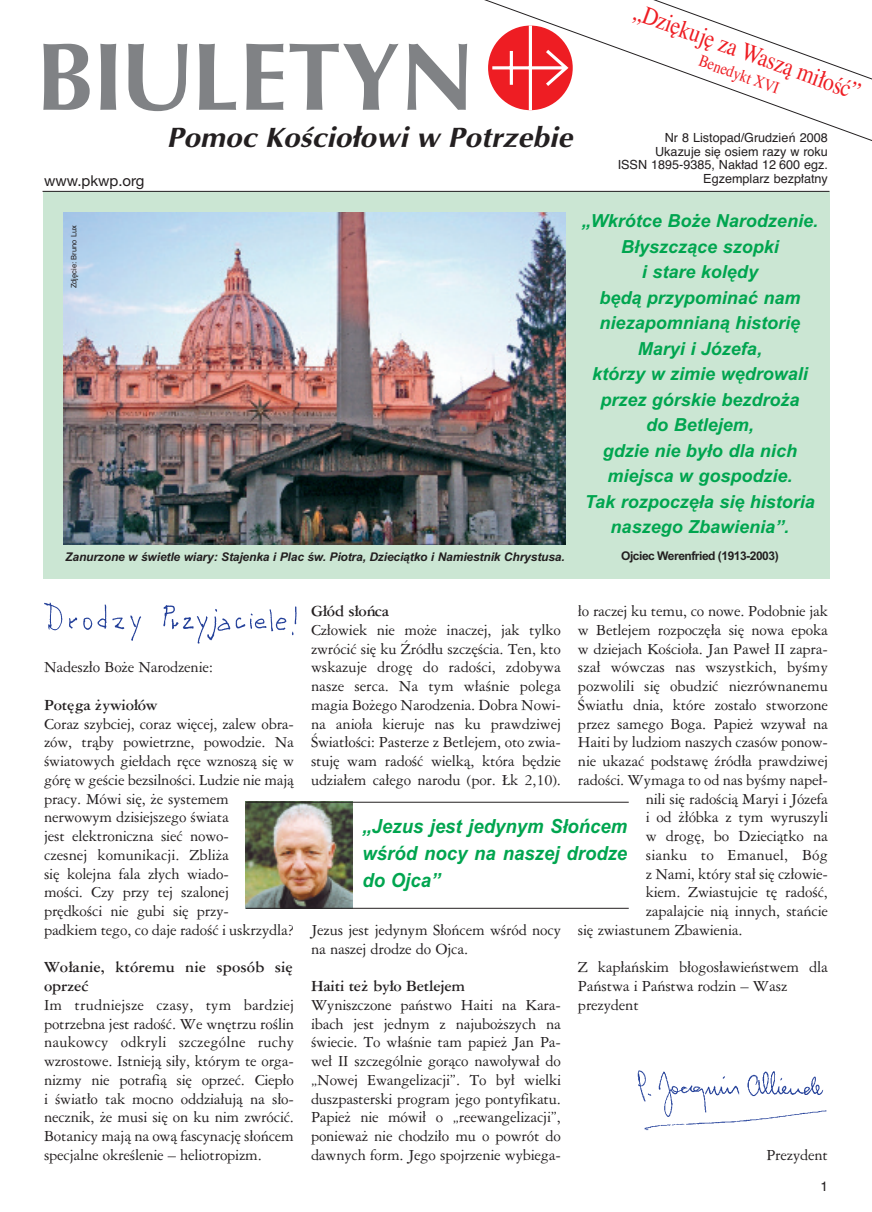
<style>
.page{position:relative;width:872px;height:1212px;background:#fff}
.page>*{position:absolute;margin:0;border:0;box-sizing:border-box;transform-origin:0 0}
.t1{font:28.05px "Optima Bold Italic Pl";color:#231f20;scale:1.06 1}
.t2{font:22.5px "Times Roman Pl";color:#ee1d23;scale:.85 1}
.t3{font:italic 700 19.5px/27px "Arial";color:#00a54f;text-align:justify;scale:.95 1}
.t4{font:italic 700 18px/25.5px "Arial";color:#00a54f;text-align:center}
.t5{font:16.5px/18.8px "Ameri Garmnd EU";letter-spacing:-.01em;color:#231f20}
.t6{font:700 16.5px/18.8px "Ameri Garmnd EU";letter-spacing:-.01em;color:#231f20}
.t7{font:16.5px "Ameri Garmnd EU";letter-spacing:.01em;color:#231f20}
.t8{font:15px "Helvetica Neue";color:#231f20}
.t9{font:15px "Times Roman Pl";color:#ee1d23;scale:.85 1}
.t10{font:13.5px "Helvetica";color:#231f20}
.t11{font:12px/13.5px "Helvetica Roman PL";color:#231f20;text-align:right}
.t12{font:italic 700 12px "Arial";letter-spacing:-.01em;color:#231f20}
.t13{font:700 12px "Arial";letter-spacing:-.04em;color:#231f20}
.t14{font:7.5px "Helvetica";color:#231f20}
.s1{font-family:"Lucida Grande"}
</style>
<div class="page">
<div style="left:43px;top:191px;width:786px;height:388px;background:#cbe6d3"></div>
<svg style="left:43px;top:44px;width:47px;height:66px"></svg>
<svg style="left:100px;top:44px;width:16px;height:66px"></svg>
<svg style="left:128px;top:44px;width:59px;height:67px"></svg>
<svg style="left:199px;top:44px;width:37px;height:66px"></svg>
<svg style="left:246px;top:44px;width:37px;height:66px"></svg>
<svg style="left:289px;top:44px;width:109px;height:66px"></svg>
<svg style="left:407px;top:44px;width:44px;height:66px"></svg>
<hr style="left:43px;top:191px;width:786px;height:1px;background:#231f20">
<img style="left:44px;top:602px;width:253px;height:42px">
<img style="left:246px;top:803px;width:106px;height:105px">
<hr style="left:246px;top:802px;width:383px;height:1px;background:#231f20">
<hr style="left:246px;top:908px;width:383px;height:1px;background:#231f20">
<svg style="left:451px;top:0;width:421px;height:141px"></svg>
<img style="left:637px;top:1070px;width:190px;height:61px">
<img style="left:64px;top:213px;width:502px;height:331px">
<h2 class="t2" style="left:639px;top:-1px;width:283px;rotate:20deg">„Dzi´kuj´ za Waszà mi∏oÊç”</h2>
<p class="t9" style="left:702px;top:52px;width:100px;rotate:20deg">Benedykt XVI</p>
<h1 class="t1" style="left:167px;top:121px;width:384px">Pomoc KoÊcio∏owi w Potrzebie</h1>
<p class="t11" style="left:617px;top:131px;width:212px">Nr 8 Listopad/Grudzie<span class="s1">ń</span> 2008<br>Ukazuje si´ osiem razy w roku<br>ISSN 1895-9385, Nak∏ad 12 600 egz.<br>Egzemplarz bezp∏atny</p>
<p class="t4" style="left:582px;top:208px;width:238px">„Wkrótce Boże Narodzenie.<br>Błyszczące szopki<br>i stare kolędy<br>będą przypominać nam niezapomnianą historię<br>Maryi i Józefa,<br>którzy w zimie wędrowali przez górskie bezdroża<br>do Betlejem,<br>gdzie nie było dla nich miejsca w gospodzie.<br>Tak rozpoczęła się historia naszego Zbawienia”.</p>
<p class="t13" style="left:621px;top:549px;width:159px">Ojciec Werenfried (1913-2003)</p>
<p class="t8" style="left:44px;top:172px;width:102px">www.pkwp.org</p>
<p class="t14" style="left:70px;top:288px;width:64px;rotate:-90deg">Zdjęcie: Bruno Lux</p>
<p class="t12" style="left:65px;top:550px;width:501px">Zanurzone w świetle wiary: Stajenka i Plac św. Piotra, Dzieciątko i Namiestnik Chrystusa.</p>
<p class="t5" style="left:44px;top:658px;width:171px">Nadeszło Boże Narodzenie:</p>
<p class="t6" style="left:44px;top:695px;width:115px">Potęga żywiołów</p>
<p class="t5" style="left:44px;top:714px;width:251px">Coraz szybciej, coraz więcej, zalew obra&shy;zów, trąby powietrzne, powodzie. Na światowych giełdach ręce wznoszą się w górę w geście bezsilności. Ludzie nie mają pracy. Mówi się, że systemem nerwowym dzisiejszego świata<br>jest elektroniczna sieć nowo-<br>czesnej komunikacji. Zbliża<br>się kolejna fala złych wiado-<br>mości. Czy przy tej szalonej<br>prędkości nie gubi się przy-<br>padkiem tego, co daje radość i uskrzydla?</p>
<p class="t6" style="left:44px;top:958px;width:250px">Wołanie, któremu nie sposób się oprzeć</p>
<p class="t5" style="left:44px;top:995px;width:251px;text-align:justify">Im trudniejsze czasy, tym bardziej potrzebna jest radość. We wnętrzu roślin naukowcy odkryli szczególne ruchy wzrostowe. Istnieją siły, którym te orga&shy;nizmy nie potrafią się oprzeć. Ciepło i światło tak mocno oddziałują na sło&shy;necznik, że musi się on ku nim zwrócić.<br>Botanicy mają na ową fascynację słońcem specjalne określenie – heliotropizm.</p>
<p class="t5" style="left:578px;top:602px;width:251px">ło raczej ku temu, co nowe. Podobnie jak</p>
<p class="t5" style="left:578px;top:620px;width:251px">w Betlejem rozpoczęła się nowa epoka</p>
<p class="t5" style="left:578px;top:639px;width:251px">w dziejach Kościoła. Jan Paweł II zapra-</p>
<p class="t5" style="left:578px;top:658px;width:251px">szał wówczas nas wszystkich, byśmy</p>
<p class="t5" style="left:578px;top:677px;width:251px">pozwolili się obudzić niezrównanemu</p>
<p class="t5" style="left:578px;top:695px;width:251px">Światłu dnia, które zostało stworzone</p>
<p class="t5" style="left:578px;top:714px;width:251px">przez samego Boga. Papież wzywał na</p>
<p class="t5" style="left:578px;top:733px;width:251px">Haiti by ludziom naszych czasów ponow-</p>
<p class="t5" style="left:578px;top:752px;width:251px">nie ukazać podstawę źródła prawdziwej</p>
<p class="t5" style="left:578px;top:770px;width:251px">radości. Wymaga to od nas byśmy napeł-</p>
<p class="t5" style="left:646px;top:789px;width:184px">nili się radością Maryi i Józefa</p>
<p class="t5" style="left:646px;top:808px;width:184px">i od żłóbka z tym wyruszyli</p>
<p class="t5" style="left:646px;top:827px;width:184px">w drogę, bo Dzieciątko na</p>
<p class="t7" style="left:646px;top:845px;width:184px">sianku to Emanuel, Bóg</p>
<p class="t5" style="left:646px;top:864px;width:184px">z Nami, który stał się człowie-</p>
<p class="t5" style="left:646px;top:883px;width:184px">kiem. Zwiastujcie tę radość,</p>
<p class="t5" style="left:646px;top:902px;width:184px">zapalajcie nią innych, stańcie</p>
<p class="t5" style="left:578px;top:920px;width:166px">się zwiastunem Zbawienia.</p>
<p class="t5" style="left:578px;top:958px;width:251px">Z kapłańskim błogosławieństwem dla<br>Państwa i Państwa rodzin – Wasz prezydent</p>
<p class="t6" style="left:311px;top:602px;width:80px">Głód słońca</p>
<p class="t5" style="left:311px;top:620px;width:251px;text-align:justify">Człowiek nie może inaczej, jak tylko zwrócić się ku Źródłu szczęścia. Ten, kto wskazuje drogę do radości, zdobywa nasze serca. Na tym właśnie polega magia Bożego Narodzenia. Dobra Nowi&shy;na anioła kieruje nas ku prawdziwej Światłości: Pasterze z Betlejem, oto zwia&shy;stuję wam radość wielką, która będzie udziałem całego narodu (por. Łk 2,10).</p>
<p class="t3" style="left:362px;top:812px;width:280px">„Jezus jest jedynym Słońcem wśród nocy na naszej drodze do Ojca”</p>
<p class="t5" style="left:311px;top:920px;width:251px">Jezus jest jedynym Słońcem wśród nocy na naszej drodze do Ojca.</p>
<p class="t6" style="left:311px;top:977px;width:156px">Haiti też było Betlejem</p>
<p class="t5" style="left:311px;top:995px;width:251px;text-align:justify">Wyniszczone państwo Haiti na Kara&shy;ibach jest jednym z najuboższych na świecie. To właśnie tam papież Jan Pa&shy;weł II szczególnie gorąco nawoływał do „Nowej Ewangelizacji”. To był wielki duszpasterski program jego pontyfikatu.<br>Papież nie mówił o „reewangelizacji”, ponieważ nie chodziło mu o powrót do dawnych form. Jego spojrzenie wybiega-</p>
<p class="t5" style="left:766px;top:1145px;width:63px">Prezydent</p>
<p class="t10" style="left:820px;top:1178px;width:9px">1</p>
</div>
